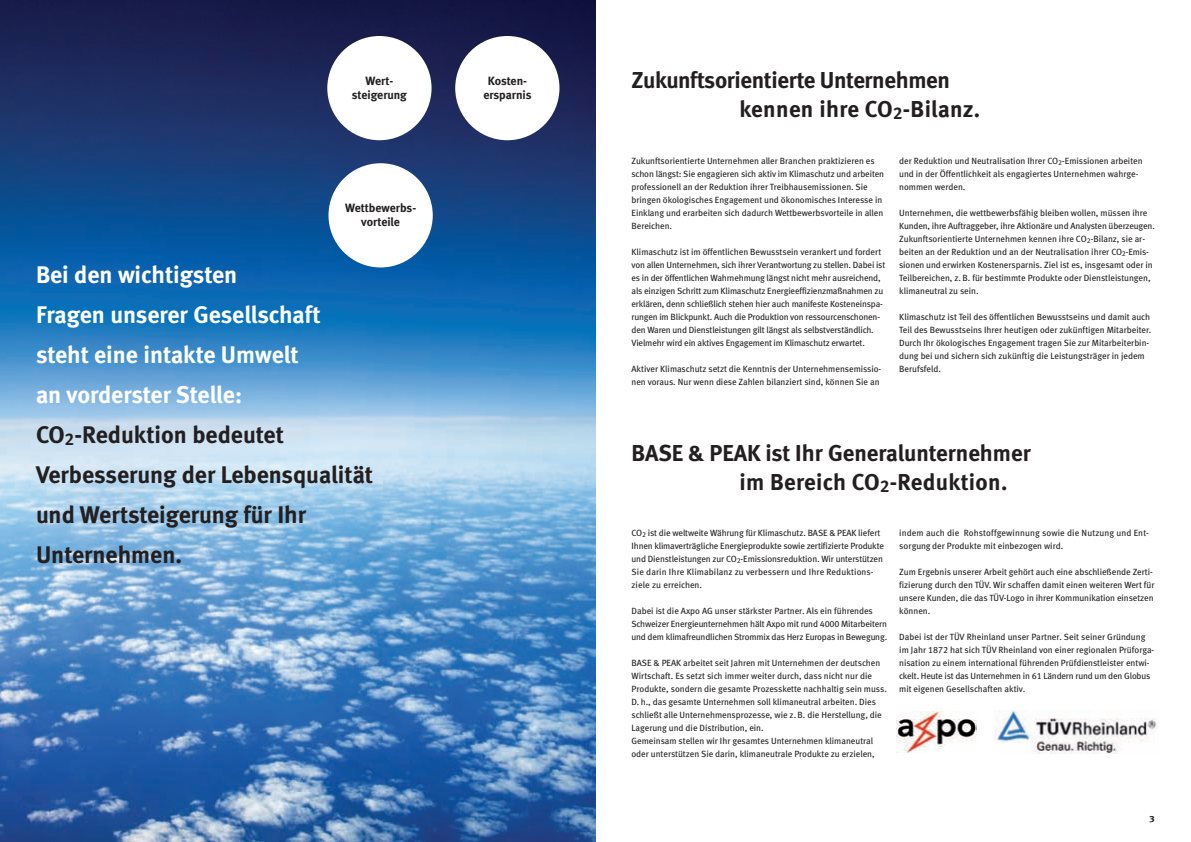
<style>
.page{position:relative;width:1191px;height:842px;background:#fff}
.page>*{position:absolute;margin:0;border:0;box-sizing:border-box;transform-origin:0 0}
.t1{font:24px/40px "Meta Bold LF";color:#231f20}
.t2{font:700 23px/29px "Meta";color:#231f20}
.t3{font:12px/14.4px "Meta Bold LF";letter-spacing:-.005em;color:#231f20;text-align:center}
.t4{font:9px/13px "Meta Book LF";letter-spacing:-.005em;color:#231f20}
.t5{font:9px "Meta Bold LF";color:#231f20;scale:1.13 1}
.s1{color:#fff}
</style>
<div class="page">
<img style="left:0;top:0;width:595px;height:842px">
<img style="left:896px;top:711px;width:80px;height:41px">
<img style="left:994px;top:711px;width:163px;height:42px">
<div style="left:327px;top:36px;width:104px;height:104px;background:#fff;border-radius:50%"></div>
<div style="left:455px;top:36px;width:104px;height:104px;background:#fff;border-radius:50%"></div>
<div style="left:328px;top:163px;width:105px;height:104px;background:#fff;border-radius:50%"></div>
<h3 class="t3" style="left:352px;top:75px;width:57px">Wert&shy;steigerung</h3>
<h3 class="t3" style="left:483px;top:75px;width:50px">Kosten&shy;ersparnis</h3>
<h3 class="t3" style="left:345px;top:201px;width:73px">Wettbewerbs&shy;vorteile</h3>
<h1 class="t1" style="left:36px;top:257px;width:338px"><span class="s1">Bei den wichtigsten<br>Fragen unserer Gesellschaft steht eine intakte Umwelt<br>an vorderster Stelle:<br></span>CO<sub>2</sub>-Reduktion bedeutet<br>Verbesserung der Lebensqualität und Wertsteigerung für Ihr<br>Unternehmen.</h1>
<h2 class="t2" style="left:739px;top:68px;width:242px;text-indent:-108px">Zukunftsorientierte Unternehmen kennen ihre CO<sub>2</sub>-Bilanz.</h2>
<p class="t4" style="left:631px;top:155px;width:254px">Zukunftsorientierte Unternehmen aller Branchen praktizieren es schon längst: Sie engagieren sich aktiv im Klimaschutz und arbeiten professionell an der Reduktion ihrer Treibhausemissionen. Sie bringen ökologisches Engagement und ökonomisches Interesse in Einklang und erarbeiten sich dadurch Wettbewerbsvorteile in allen Bereichen.</p>
<p class="t4" style="left:631px;top:246px;width:255px">Klimaschutz ist im öffentlichen Bewusstsein verankert und fordert von allen Unternehmen, sich ihrer Verantwortung zu stellen. Dabei ist es in der öffentlichen Wahrnehmung längst nicht mehr ausreichend, als einzigen Schritt zum Klimaschutz Energieeffizienzmaßnahmen zu erklären, denn schließlich stehen hier auch manifeste Kosteneinspa&shy;rungen im Blickpunkt. Auch die Produktion von ressourcenschonen&shy;den Waren und Dienstleistungen gilt längst als selbstverständ lich.<br>Vielmehr wird ein aktives Engagement im Klimaschutz erwartet.</p>
<p class="t4" style="left:631px;top:363px;width:251px">Aktiver Klimaschutz setzt die Kenntnis der Unternehmensemissio&shy;nen voraus. Nur wenn diese Zahlen bilanziert sind, können Sie an</p>
<p class="t4" style="left:899px;top:155px;width:245px">der Reduktion und Neutralisation Ihrer CO<sub>2</sub>-Emissionen arbeiten und in der Öffentlichkeit als engagiertes Unternehmen wahrge&shy;nommen werden.</p>
<p class="t4" style="left:899px;top:207px;width:257px">Unternehmen, die wettbewerbsfähig bleiben wollen, müssen ihre Kunden, ihre Auftraggeber, ihre Aktionäre und Analysten überzeugen.<br>Zukunftsorientierte Unternehmen kennen ihre CO<sub>2</sub>-Bilanz, sie ar&shy;beiten an der Reduktion und an der Neutralisation ihrer CO<sub>2</sub>-Emis&shy;sionen und erwirken Kostenersparnis. Ziel ist es, insgesamt oder in Teilbereichen, z. B. für bestimmte Produkte oder Dienstleistungen, klimaneutral zu sein.</p>
<p class="t4" style="left:899px;top:311px;width:254px">Klimaschutz ist Teil des öffentlichen Bewusstseins und damit auch Teil des Bewusstseins Ihrer heutigen oder zukünftigen Mitarbeiter.<br>Durch Ihr ökologisches Engagement tragen Sie zur Mitarbeiterbin&shy;dung bei und sichern sich zukünftig die Leistungsträger in jedem Berufsfeld.</p>
<h2 class="t2" style="left:739px;top:441px;width:293px;text-indent:-108px">BASE &amp; PEAK ist Ihr Generalunternehmer im Bereich CO<sub>2</sub>-Reduktion.</h2>
<p class="t4" style="left:631px;top:527px;width:254px">CO<sub>2</sub> ist die weltweite Währung für Klimaschutz. BASE &amp; PEAK liefert Ihnen klimaverträgliche Energieprodukte sowie zertifizierte Produkte und Dienstleistungen zur CO<sub>2</sub>-Emissionsreduktion. Wir unterstützen Sie darin Ihre Klimabilanz zu verbessern und Ihre Reduktions&shy;ziele zu erreichen.</p>
<p class="t4" style="left:631px;top:605px;width:257px">Dabei ist die Axpo AG unser stärkster Partner. Als ein führendes<br>Schweizer Energieunternehmen hält Axpo mit rund 4000 Mitarbeitern und dem klimafreundlichen Strommix das Herz Europas in Bewegung.</p>
<p class="t4" style="left:631px;top:657px;width:257px">BASE &amp; PEAK arbeitet seit Jahren mit Unternehmen der deutschen Wirtschaft. Es setzt sich immer weiter durch, dass nicht nur die Produkte, sondern die gesamte Prozesskette nachhaltig sein muss.<br>D. h., das gesamte Unternehmen soll klimaneutral arbeiten. Dies schließt alle Unternehmensprozesse, wie z. B. die Herstellung, die Lagerung und die Distribution, ein.<br>Gemeinsam stellen wir Ihr gesamtes Unternehmen klimaneutral oder unterstützen Sie darin, klimaneutrale Produkte zu erzielen,</p>
<p class="t4" style="left:899px;top:527px;width:251px">indem auch die Rohstoffgewinnung sowie die Nutzung und Ent&shy;sorgung der Produkte mit einbezogen wird.</p>
<p class="t4" style="left:899px;top:566px;width:257px">Zum Ergebnis unserer Arbeit gehört auch eine abschließende Zerti&shy;fizierung durch den TÜV. Wir schaffen damit einen weiteren Wert für unsere Kunden, die das TÜV-Logo in ihrer Kommunikation einsetzen können.</p>
<p class="t4" style="left:899px;top:631px;width:257px">Dabei ist der TÜV Rheinland unser Partner. Seit seiner Gründung im Jahr 1872 hat sich TÜV Rheinland von einer regionalen Prüforga&shy;nisation zu einem international führenden Prüfdienstleister entwi&shy;ckelt. Heute ist das Unternehmen in 61 Ländern rund um den Globus mit eigenen Gesellschaften aktiv.</p>
<p class="t5" style="left:1149px;top:816px;width:7px">3</p>
</div>
